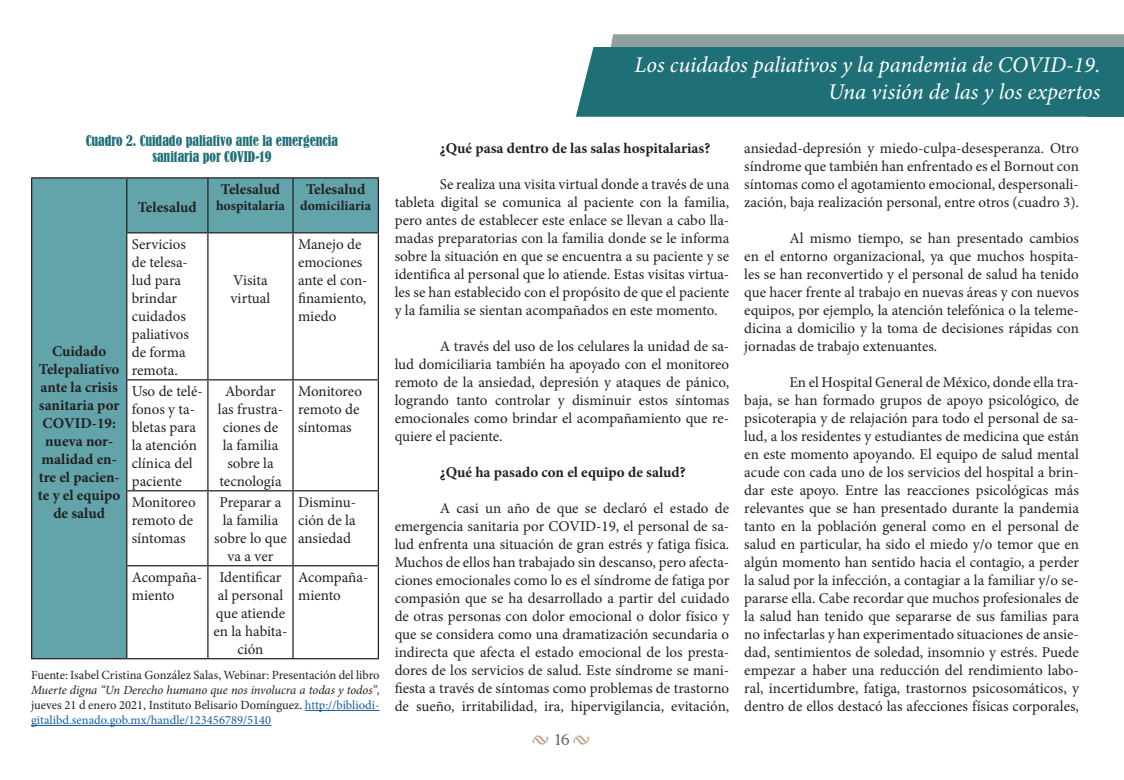
<style>
.page{position:relative;width:1124px;height:780px;background:#fff}
.page>*{position:absolute;margin:0;border:0;box-sizing:border-box;transform-origin:0 0}
.t1{font:italic 22.5px/27px "Minion Pro";letter-spacing:-.005em;color:#fff;text-align:right}
.t2{font:15px/18px "Minion Pro";color:#231f20}
.t3{font:700 15px/18px "Minion Pro";color:#231f20;text-align:center}
.t4{font:15px "Castellar";color:#231f20}
.t5{font:condensed 13.75px "Bernard";color:#1f6f77}
.t6{font:700 13.75px "Minion Pro";color:#231f20}
.t7{font:12.5px/15px "Minion Pro";color:#231f20;text-align:justify}
.s1{font-style:italic}
.s2{color:#175d9e}
</style>
<div class="page">
<img style="left:532px;top:735px;width:17px;height:10px">
<img style="left:573px;top:735px;width:17px;height:10px">
<svg style="left:611px;top:34px;width:512px;height:13px;background:#91a1a0"></svg>
<div style="left:575px;top:47px;width:512px;height:70px;background:#1f6f77"></div>
<div style="left:1087px;top:47px;width:36px;height:70px;background:#1f6f77"></div>
<svg style="left:32px;top:178px;width:346px;height:480px"></svg>
<hr style="left:31px;top:177px;width:96px;height:1px;background:#231f20">
<hr style="left:31px;top:178px;width:1px;height:55px;background:#231f20">
<hr style="left:127px;top:177px;width:81px;height:1px;background:#231f20">
<hr style="left:126px;top:178px;width:1px;height:54px;background:#231f20">
<hr style="left:208px;top:177px;width:85px;height:1px;background:#231f20">
<hr style="left:207px;top:178px;width:1px;height:54px;background:#231f20">
<hr style="left:293px;top:177px;width:86px;height:1px;background:#231f20">
<hr style="left:292px;top:178px;width:1px;height:54px;background:#231f20">
<hr style="left:378px;top:178px;width:1px;height:54px;background:#231f20">
<hr style="left:31px;top:233px;width:1px;height:147px;background:#231f20">
<hr style="left:126px;top:232px;width:82px;height:1px;background:#231f20">
<hr style="left:126px;top:233px;width:1px;height:146px;background:#231f20">
<hr style="left:208px;top:232px;width:85px;height:1px;background:#231f20">
<hr style="left:207px;top:233px;width:1px;height:146px;background:#231f20">
<hr style="left:293px;top:232px;width:86px;height:1px;background:#231f20">
<hr style="left:292px;top:233px;width:1px;height:146px;background:#231f20">
<hr style="left:378px;top:233px;width:1px;height:146px;background:#231f20">
<hr style="left:31px;top:380px;width:1px;height:111px;background:#231f20">
<hr style="left:126px;top:379px;width:82px;height:1px;background:#231f20">
<hr style="left:126px;top:380px;width:1px;height:110px;background:#231f20">
<hr style="left:208px;top:379px;width:85px;height:1px;background:#231f20">
<hr style="left:207px;top:380px;width:1px;height:110px;background:#231f20">
<hr style="left:293px;top:379px;width:86px;height:1px;background:#231f20">
<hr style="left:292px;top:380px;width:1px;height:110px;background:#231f20">
<hr style="left:378px;top:380px;width:1px;height:110px;background:#231f20">
<hr style="left:31px;top:491px;width:1px;height:74px;background:#231f20">
<hr style="left:126px;top:490px;width:82px;height:1px;background:#231f20">
<hr style="left:126px;top:491px;width:1px;height:74px;background:#231f20">
<hr style="left:208px;top:490px;width:85px;height:1px;background:#231f20">
<hr style="left:207px;top:491px;width:1px;height:74px;background:#231f20">
<hr style="left:293px;top:490px;width:86px;height:1px;background:#231f20">
<hr style="left:292px;top:491px;width:1px;height:74px;background:#231f20">
<hr style="left:378px;top:491px;width:1px;height:74px;background:#231f20">
<hr style="left:31px;top:565px;width:1px;height:93px;background:#231f20">
<hr style="left:126px;top:565px;width:82px;height:1px;background:#231f20">
<hr style="left:126px;top:566px;width:1px;height:92px;background:#231f20">
<hr style="left:208px;top:565px;width:85px;height:1px;background:#231f20">
<hr style="left:207px;top:566px;width:1px;height:92px;background:#231f20">
<hr style="left:293px;top:565px;width:86px;height:1px;background:#231f20">
<hr style="left:292px;top:566px;width:1px;height:92px;background:#231f20">
<hr style="left:378px;top:566px;width:1px;height:92px;background:#231f20">
<hr style="left:31px;top:658px;width:96px;height:1px;background:#231f20">
<hr style="left:127px;top:658px;width:81px;height:1px;background:#231f20">
<hr style="left:208px;top:658px;width:85px;height:1px;background:#231f20">
<hr style="left:293px;top:658px;width:86px;height:1px;background:#231f20">
<hr style="left:305px;top:710px;width:74px;height:1px;background:#175d9e">
<hr style="left:31px;top:725px;width:240px;height:1px;background:#175d9e">
<p class="t5" style="left:86px;top:132px;width:254px">Cuadro 2. Cuidado paliativo ante la emergencia</p>
<p class="t5" style="left:152px;top:149px;width:120px">sanitaria por COVID-19</p>
<p class="t3" style="left:52px;top:342px;width:56px">Cuidado</p>
<p class="t3" style="left:38px;top:360px;width:84px">Telepaliativo ante la crisis sanitaria por<br>COVID-19: nueva nor&shy;malidad en&shy;tre el pacien&shy;te y el equipo de salud</p>
<p class="t3" style="left:138px;top:198px;width:60px">Telesalud</p>
<p class="t2" style="left:132px;top:235px;width:59px">Servicios de telesa&shy;lud para brindar cuidados paliativos de forma remota.</p>
<p class="t3" style="left:221px;top:180px;width:60px">Telesalud</p>
<p class="t6" style="left:216px;top:196px;width:70px">hospitalaria</p>
<p class="t2" style="left:233px;top:271px;width:36px">Visita</p>
<p class="t2" style="left:230px;top:289px;width:41px">virtual</p>
<p class="t3" style="left:306px;top:180px;width:60px">Telesalud</p>
<p class="t6" style="left:300px;top:196px;width:72px">domiciliaria</p>
<p class="t2" style="left:298px;top:235px;width:71px">Manejo de emociones ante el con&shy;finamiento, miedo</p>
<p class="t2" style="left:132px;top:382px;width:72px">Uso de telé&shy;fonos y ta&shy;bletas para la atención clínica del paciente</p>
<p class="t2" style="left:218px;top:382px;width:67px;text-align:center">Abordar las frustra&shy;ciones de la familia sobre la tecnología</p>
<p class="t2" style="left:298px;top:382px;width:65px">Monitoreo remoto de síntomas</p>
<p class="t2" style="left:132px;top:493px;width:65px">Monitoreo remoto de síntomas</p>
<p class="t2" style="left:214px;top:493px;width:74px;text-align:center">Preparar a la familia sobre lo que va a ver</p>
<p class="t2" style="left:298px;top:493px;width:60px;text-align:justify">Disminu&shy;ción de la ansiedad</p>
<p class="t2" style="left:132px;top:568px;width:72px">Acompaña&shy;miento</p>
<p class="t2" style="left:213px;top:568px;width:76px;text-align:center">Identificar al personal que atiende en la habita&shy;ción</p>
<p class="t2" style="left:298px;top:568px;width:72px">Acompaña&shy;miento</p>
<p class="t7" style="left:31px;top:667px;width:350px">Fuente: Isabel Cristina González Salas, Webinar: Presentación del libro <span class="s1">Muerte digna “Un Derecho humano que nos involucra a todas y todos”</span>, jueves 21 d enero 2021, Instituto Belisario Domínguez. <span class="s2">http://bibliodi&shy;gitalibd.senado.gob.mx/handle/123456789/5140</span></p>
<h1 class="t1" style="left:634px;top:51px;width:467px">Los cuidados paliativos y la pandemia de COVID-19.<br>Una visión de las y los expertos</h1>
<p class="t3" style="left:439px;top:139px;width:272px">¿Qué pasa dentro de las salas hospitalarias?</p>
<p class="t2" style="left:394px;top:175px;width:336px;text-align:justify;text-indent:45px">Se realiza una visita virtual donde a través de una tableta digital se comunica al paciente con la familia, pero antes de establecer este enlace se llevan a cabo lla&shy;madas preparatorias con la familia donde se le informa sobre la situación en que se encuentra a su paciente y se identifica al personal que lo atiende. Estas visitas virtua&shy;les se han establecido con el propósito de que el paciente y la familia se sientan acompañados en este momento.</p>
<p class="t2" style="left:394px;top:337px;width:336px;text-align:justify;text-indent:45px">A través del uso de los celulares la unidad de sa&shy;lud domiciliaria también ha apoyado con el monitoreo remoto de la ansiedad, depresión y ataques de pánico, logrando tanto controlar y disminuir estos síntomas emocionales como brindar el acompañamiento que re&shy;quiere el paciente.</p>
<p class="t3" style="left:439px;top:463px;width:247px">¿Qué ha pasado con el equipo de salud?</p>
<p class="t2" style="left:394px;top:499px;width:336px;text-align:justify;text-indent:45px">A casi un año de que se declaró el estado de emergencia sanitaria por COVID-19, el personal de sa&shy;lud enfrenta una situación de gran estrés y fatiga física.<br>Muchos de ellos han trabajado sin descanso, pero afecta&shy;ciones emocionales como lo es el síndrome de fatiga por compasión que se ha desarrollado a partir del cuidado de otras personas con dolor emocional o dolor físico y que se considera como una dramatización secundaria o indirecta que afecta el estado emocional de los presta&shy;dores de los servicios de salud. Este síndrome se mani&shy;fiesta a través de síntomas como problemas de trastorno de sueño, irritabilidad, ira, hipervigilancia, evitación,</p>
<p class="t4" style="left:555px;top:730px;width:16px">16</p>
<p class="t2" style="left:744px;top:139px;width:336px;text-align:justify">ansiedad-depresión y miedo-culpa-desesperanza. Otro síndrome que también han enfrentado es el Bornout con síntomas como el agotamiento emocional, despersonali&shy;zación, baja realización personal, entre otros (cuadro 3).</p>
<p class="t2" style="left:744px;top:229px;width:336px;text-align:justify;text-indent:45px">Al mismo tiempo, se han presentado cambios en el entorno organizacional, ya que muchos hospita&shy;les se han reconvertido y el personal de salud ha tenido que hacer frente al trabajo en nuevas áreas y con nuevos equipos, por ejemplo, la atención telefónica o la teleme&shy;dicina a domicilio y la toma de decisiones rápidas con jornadas de trabajo extenuantes.</p>
<p class="t2" style="left:744px;top:373px;width:336px;text-align:justify;text-indent:45px">En el Hospital General de México, donde ella tra&shy;baja, se han formado grupos de apoyo psicológico, de psicoterapia y de relajación para todo el personal de sa&shy;lud, a los residentes y estudiantes de medicina que están en este momento apoyando. El equipo de salud mental acude con cada uno de los servicios del hospital a brin&shy;dar este apoyo. Entre las reacciones psicológicas más relevantes que se han presentado durante la pandemia tanto en la población general como en el personal de salud en particular, ha sido el miedo y/o temor que en algún momento han sentido hacia el contagio, a perder la salud por la infección, a contagiar a la familiar y/o se&shy;pararse ella. Cabe recordar que muchos profesionales de la salud han tenido que separarse de sus familias para no infectarlas y han experimentado situaciones de ansie&shy;dad, sentimientos de soledad, insomnio y estrés. Puede empezar a haber una reducción del rendimiento labo&shy;ral, incertidumbre, fatiga, trastornos psicosomáticos, y dentro de ellos destacó las afecciones físicas corporales,</p>
</div>
